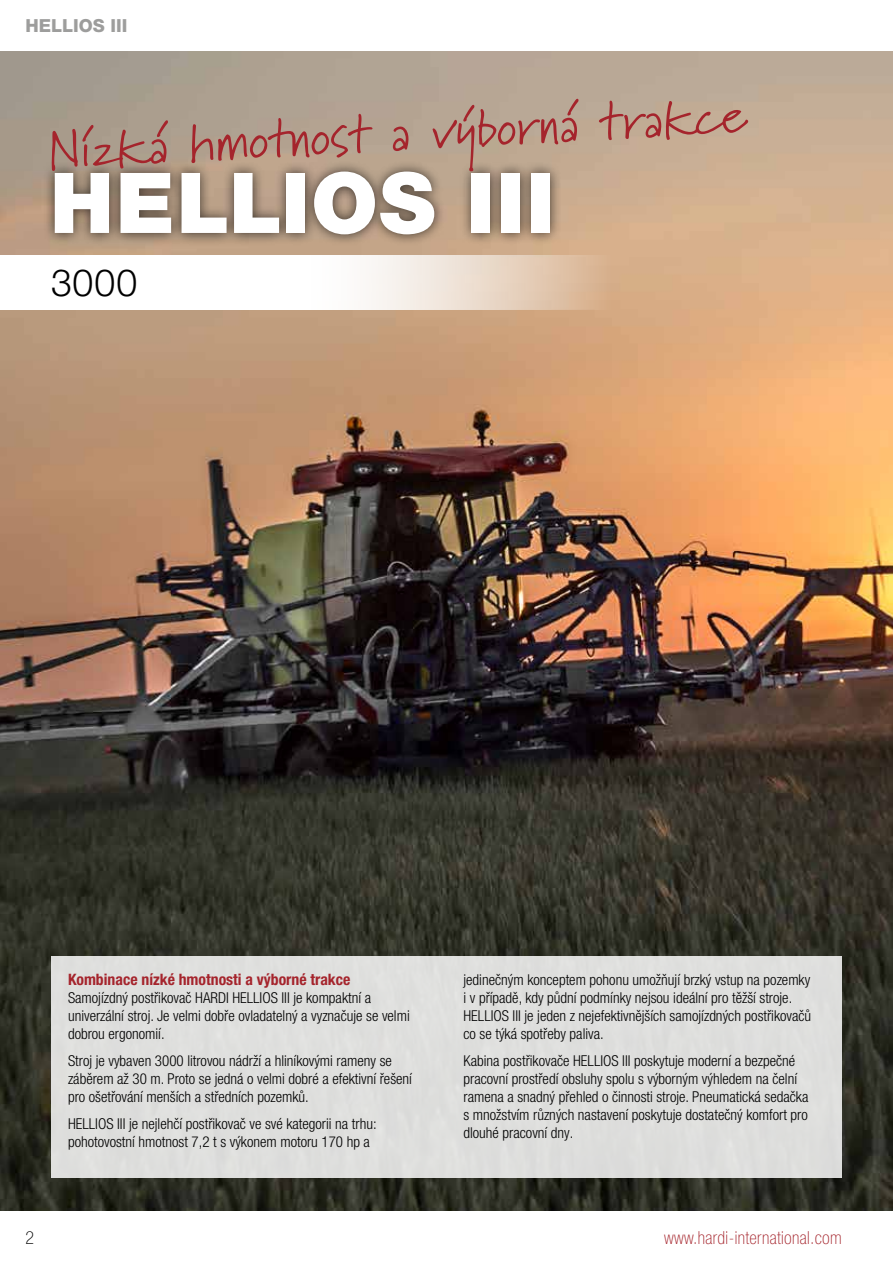
<style>
.page{position:relative;width:893px;height:1263px;background:#fff}
.page>*{position:absolute;margin:0;border:0;box-sizing:border-box;transform-origin:0 0}
.t1{font:900 84px "Helvetica Neue LT Pro";letter-spacing:.02em;color:#fff}
.t2{font:54px "Marydale";color:#a5242c}
.t3{font:300 37.5px "Helvetica Neue LT Pro";color:#000}
.t4{font:100 condensed 18px "Helvetica Neue LT Pro";letter-spacing:.02em;color:#a5242c}
.t5{font:800 18px "Helvetica Neue LT Pro";color:#9d9d9c}
.t6{font:100 condensed 18px "Helvetica Neue LT Pro";color:#000}
.t7{font:700 condensed 15.75px "Helvetica Neue LT Pro";color:#a5242c}
.t8{font:300 condensed 15px/18px "Helvetica Neue LT Pro";color:#000}
</style>
<div class="page">
<img style="left:0;top:51px;width:893px;height:1160px">
<img style="left:892px;top:829px;width:1px;height:382px">
<div style="left:43px;top:160px;width:519px;height:86px;background:#000;opacity:.7"></div>
<svg style="left:0;top:255px;width:617px;height:55px"></svg>
<div style="left:51px;top:957px;width:791px;height:221px;background:#dedfdd"></div>
<p class="t5" style="left:26px;top:15px;width:104px">HELLIOS III</p>
<h2 class="t2" style="left:46px;top:118px;width:702px;rotate:-3deg">Nízká hmotn ost a výborná trakce</h2>
<h1 class="t1" style="left:50px;top:152px;width:506px">HELLIOS III</h1>
<h3 class="t3" style="left:51px;top:260px;width:88px">3000</h3>
<p class="t7" style="left:68px;top:970px;width:284px">Kombinace nízké hmotnosti a výborné trakce</p>
<p class="t8" style="left:68px;top:989px;width:343px">Samojízdný postřikovač HARDI HELLIOS III je kompaktní a univerzální stroj. Je velmi dobře ovladatelný a vyznačuje se velmi dobrou ergonomií.</p>
<p class="t8" style="left:68px;top:1052px;width:345px">Stroj je vybaven 3000 litrovou nádrží a hliníkovými rameny se záběrem až 30 m. Proto se jedná o velmi dobré a efektivní řešení pro ošetřování menších a středních pozemků.</p>
<p class="t8" style="left:68px;top:1115px;width:310px">HELLIOS III je nejlehčí postřikovač ve své kategorii na trhu: pohotovostní hmotnost 7,2 t s výkonem motoru 170 hp a</p>
<p class="t8" style="left:463px;top:970px;width:349px">jedinečným konceptem pohonu umožňují brzký vstup na pozemky i v případě, kdy půdní podmínky nejsou ideální pro těžší stroje.<br>HELLIOS III je jeden z nejefektivnějších samojízdných postřikovačů co se týká spotřeby paliva.</p>
<p class="t8" style="left:463px;top:1051px;width:346px">Kabina postřikovače HELLIOS III poskytuje moderní a bezpečné pracovní prostředí obsluhy spolu s výborným výhledem na čelní ramena a snadný přehled o činnosti stroje. Pneumatická sedačka s množstvím různých nastavení poskytuje dostatečný komfort pro dlouhé pracovní dny.</p>
<p class="t6" style="left:26px;top:1227px;width:10px">2</p>
<p class="t4" style="left:664px;top:1227px;width:179px">www.hardi-international.com</p>
</div>
